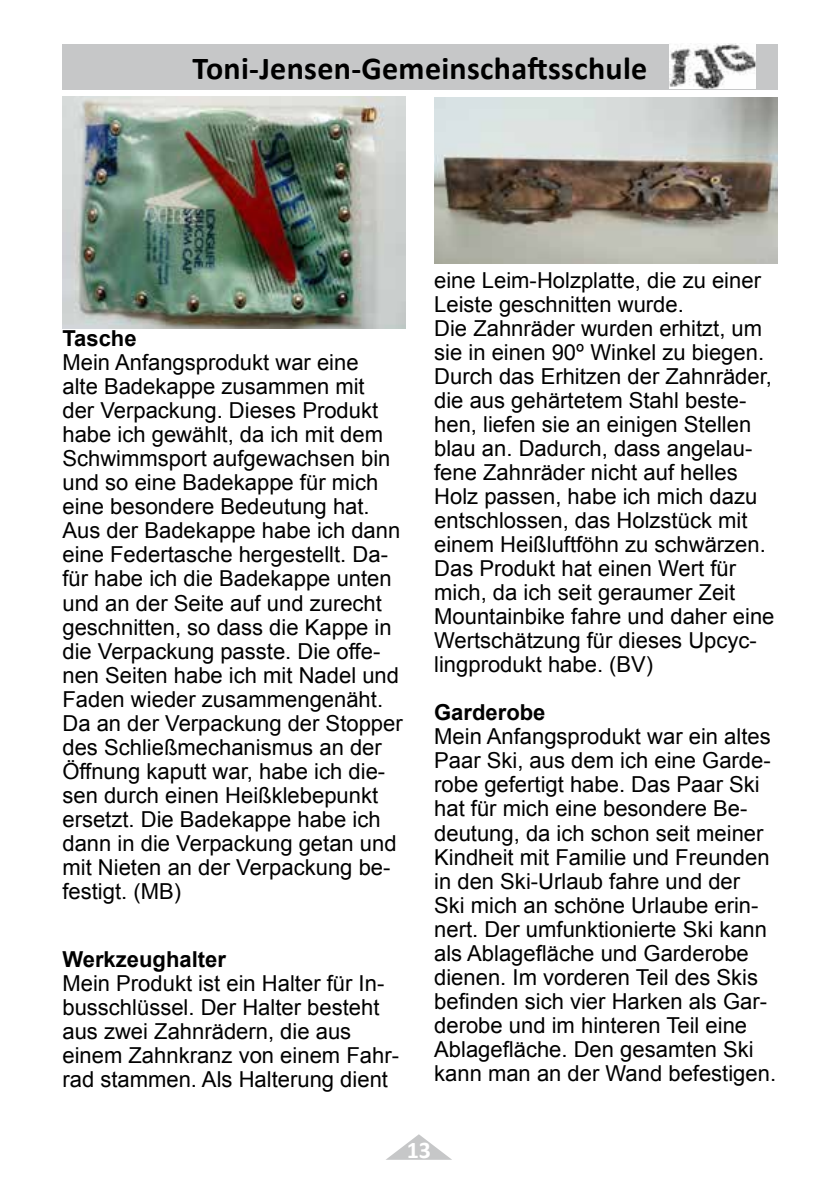
<style>
.page{position:relative;width:840px;height:1191px;background:#fff}
.page>*{position:absolute;margin:0;border:0;box-sizing:border-box;transform-origin:0 0}
.t1{font:700 32px "Calibri";letter-spacing:.01em;color:#000}
.t2{font:700 24px "Calibri";color:#fff}
.t3{font:22px/24px "Arial";color:#000}
.t4{font:700 22px "Arial";color:#000}
</style>
<div class="page">
<svg style="left:387px;top:1134px;width:64px;height:25px"></svg>
<div style="left:62px;top:44px;width:715px;height:45px;background:#c6c7c8"></div>
<img style="left:669px;top:44px;width:86px;height:45px">
<img style="left:62px;top:96px;width:343px;height:233px">
<img style="left:434px;top:98px;width:343px;height:166px">
<h1 class="t1" style="left:192px;top:48px;width:456px">Toni-Jensen-Gemeinschaftsschule</h1>
<p class="t4" style="left:62px;top:324px;width:76px">Tasche</p>
<p class="t3" style="left:62px;top:351px;width:341px">Mein Anfangsprodukt war eine<br>alte Badekappe zusammen mit<br>der Verpackung. Dieses Produkt habe ich gewählt, da ich mit dem<br>Schwimmsport aufgewachsen bin und so eine Badekappe für mich eine besondere Bedeutung hat.<br>Aus der Badekappe habe ich dann eine Federtasche hergestellt. Da&shy;für habe ich die Badekappe unten und an der Seite auf und zurecht geschnitten, so dass die Kappe in die Verpackung passte. Die offe&shy;nen Seiten habe ich mit Nadel und<br>Faden wieder zusammengenäht.<br>Da an der Verpackung der Stopper des Schließmechanismus an der<br>Öffnung kaputt war, habe ich die&shy;sen durch einen Heißklebepunkt ersetzt. Die Badekappe habe ich dann in die Verpackung getan und mit Nieten an der Verpackung be&shy;festigt. (MB)</p>
<p class="t4" style="left:62px;top:945px;width:165px">Werkzeughalter</p>
<p class="t3" style="left:62px;top:972px;width:338px">Mein Produkt ist ein Halter für In&shy;busschlüssel. Der Halter besteht aus zwei Zahnrädern, die aus einem Zahnkranz von einem Fahr&shy;rad stammen. Als Halterung dient</p>
<p class="t3" style="left:434px;top:269px;width:341px">eine Leim-Holzplatte, die zu einer<br>Leiste geschnitten wurde.<br>Die Zahnräder wurden erhitzt, um sie in einen 90º Winkel zu biegen.<br>Durch das Erhitzen der Zahnräder, die aus gehärtetem Stahl beste&shy;hen, liefen sie an einigen Stellen blau an. Dadurch, dass angelau&shy;fene Zahnräder nicht auf helles<br>Holz passen, habe ich mich dazu entschlossen, das Holzstück mit einem Heißluftföhn zu schwärzen.<br>Das Produkt hat einen Wert für mich, da ich seit geraumer Zeit<br>Mountainbike fahre und daher eine<br>Wertschätzung für dieses Upcyc&shy;lingprodukt habe. (BV)</p>
<p class="t4" style="left:434px;top:698px;width:113px">Garderobe</p>
<p class="t3" style="left:434px;top:725px;width:343px">Mein Anfangsprodukt war ein altes<br>Paar Ski, aus dem ich eine Garde&shy;robe gefertigt habe. Das Paar Ski hat für mich eine besondere Be&shy;deutung, da ich schon seit meiner<br>Kindheit mit Familie und Freunden in den Ski-Urlaub fahre und der<br>Ski mich an schöne Urlaube erin&shy;nert. Der umfunktionierte Ski kann als Ablagefläche und Garderobe dienen. Im vorderen Teil des Skis befinden sich vier Harken als Gar&shy;derobe und im hinteren Teil eine<br>Ablagefläche. Den gesamten Ski kann man an der Wand befestigen.</p>
<p class="t2" style="left:406px;top:1134px;width:26px">13</p>
</div>
